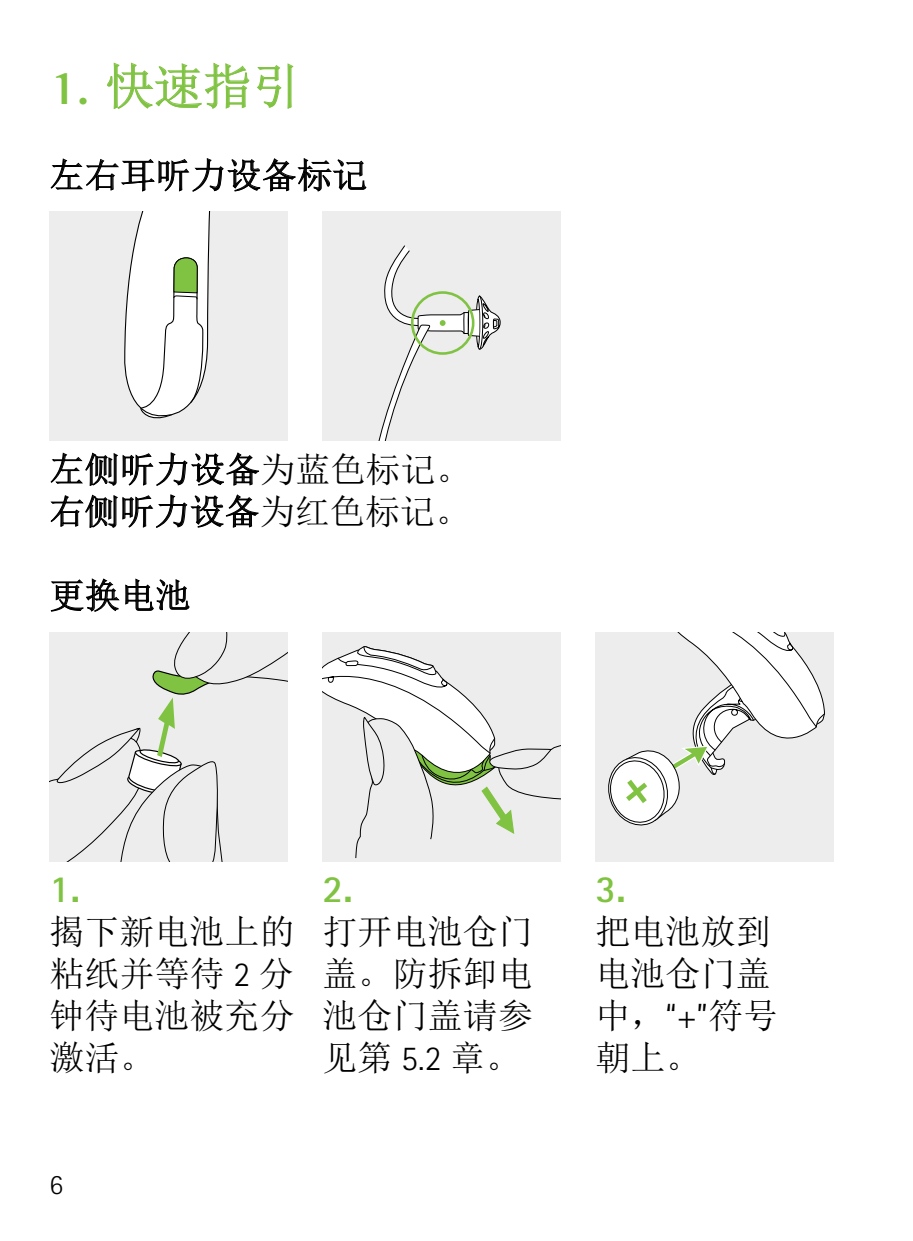
<style>
.page{position:relative;width:913px;height:1241px;background:#fff}
.page>*{position:absolute;margin:0;border:0;box-sizing:border-box;transform-origin:0 0}
.t1{font:49px "Sim Sun";color:#80c342}
.t2{font:700 38.5px "Rotis Sans Serif Pro";color:#80c342}
.t3{font:35px/42px "Sim Sun";letter-spacing:.005em;color:#000}
.t4{font:300 28px "Rotis Sans Serif Pro";color:#000}
.s1{font-family:"Rotis Semi Serif Pro";font-weight:700}
.s2{font-family:"Rotis Sans Serif Pro";font-weight:300}
</style>
<div class="page">
<div style="left:595px;top:632px;width:238px;height:229px;background:#ededee"></div>
<svg style="left:608px;top:632px;width:217px;height:194px"></svg>
<svg style="left:107px;top:62px;width:143px;height:47px"></svg>
<svg style="left:257px;top:63px;width:37px;height:46px"></svg>
<svg style="left:50px;top:158px;width:317px;height:34px"></svg>
<svg style="left:50px;top:578px;width:140px;height:34px"></svg>
<svg style="left:50px;top:632px;width:238px;height:229px;background:#e4e6e4"></svg>
<div style="left:322px;top:632px;width:239px;height:229px;background:#ededee"></div>
<svg style="left:322px;top:646px;width:239px;height:212px"></svg>
<div style="left:50px;top:211px;width:238px;height:229px;background:#ededee"></div>
<svg style="left:124px;top:211px;width:87px;height:208px;background:#eaece8"></svg>
<div style="left:322px;top:211px;width:239px;height:229px;background:#ededee"></div>
<svg style="left:378px;top:245px;width:123px;height:195px"></svg>
<svg style="left:50px;top:452px;width:209px;height:34px"></svg>
<svg style="left:50px;top:494px;width:209px;height:34px"></svg>
<h1 class="t1" style="left:50px;top:61px;width:253px"><span class="s1">1.</span> 快速指引</h1>
<p class="t3" style="left:50px;top:154px;width:319px">左右耳听力设备标记</p>
<p class="t3" style="left:50px;top:448px;width:423px">左侧听力设备为蓝色标记。右侧听力设备为红色标记。</p>
<p class="t3" style="left:50px;top:574px;width:143px">更换电池</p>
<p class="t2" style="left:50px;top:864px;width:32px">1.</p>
<p class="t3" style="left:50px;top:910px;width:247px;text-align:justify">揭下新电池上的粘纸并等待 <span class="s2">2</span> 分钟待电池被充分激活。</p>
<p class="t2" style="left:322px;top:864px;width:32px">2.</p>
<p class="t3" style="left:322px;top:910px;width:212px;text-align:justify">打开电池仓门盖。防拆卸电池仓门盖请参见第 <span class="s2">5.2</span> 章。</p>
<p class="t4" style="left:50px;top:1168px;width:15px">6</p>
<p class="t2" style="left:595px;top:864px;width:32px">3.</p>
<p class="t3" style="left:595px;top:910px;width:184px">把电池放到电池仓门盖中，<span class="s2">“+”</span>符号朝上。</p>
</div>
